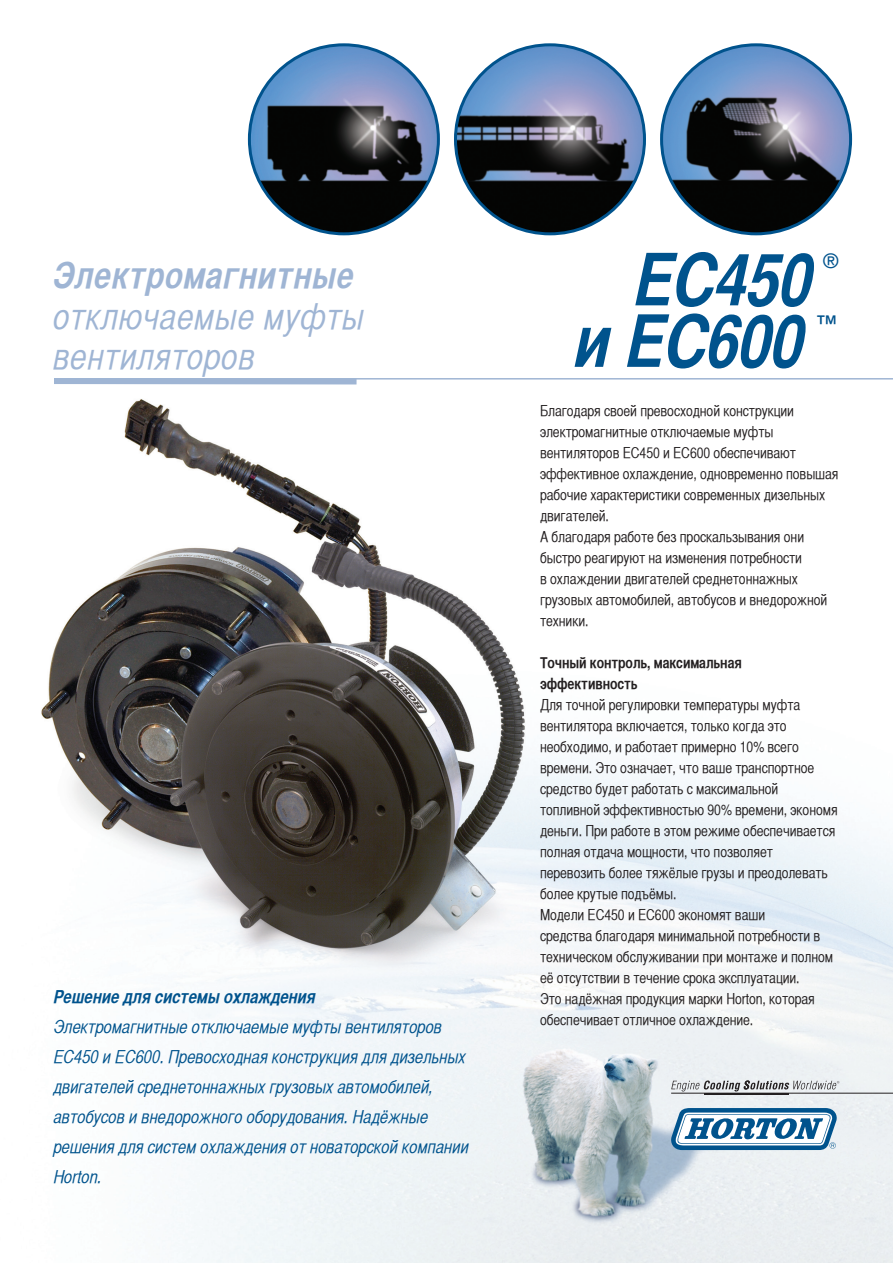
<style>
.page{position:relative;width:893px;height:1263px;background:#fff}
.page>*{position:absolute;margin:0;border:0;box-sizing:border-box;transform-origin:0 0}
.t1{font:italic 72px "Helvetica CY Bold";letter-spacing:-.005em;color:#00538d}
.t2{font:36px/40.5px "Helvetica CY Oblique";letter-spacing:.02em;color:#9fb5d4}
.t3{font:italic 36px "Helvetica CY Bold";letter-spacing:.02em;color:#9fb5d4}
.t4{font:24.45px "Helvetica";color:#00538d}
.t5{font:20.1px "Helvetica CY Plain";color:#00538d}
.t6{font:18px/30px "Helvetica CY Oblique";color:#00538d}
.t7{font:italic 18px "Helvetica CY Bold";color:#00538d}
.t8{font:15px/21px "Helvetica CY Plain";letter-spacing:-.005em;color:#231f20}
.t9{font:15px/21px "Helvetica CY Bold";letter-spacing:-.005em;color:#231f20}
</style>
<div class="page">
<img style="left:41px;top:44px;width:852px;height:1219px">
<img style="left:249px;top:45px;width:189px;height:189px;border-radius:94px">
<img style="left:455px;top:45px;width:189px;height:189px;border-radius:94px">
<img style="left:662px;top:45px;width:189px;height:189px;border-radius:94px">
<svg style="left:671px;top:1108px;width:167px;height:42px"></svg>
<hr style="left:671px;top:1093px;width:222px;height:1px;background:#231f20">
<hr style="left:704px;top:1093px;width:84px;height:2px;background:#231f20">
<svg style="left:671px;top:1080px;width:168px;height:11px;background:#b7b9bc"></svg>
<hr style="left:54px;top:378px;width:839px;height:2px;background:#9fb5d4">
<div style="left:54px;top:378px;width:303px;height:6px;background:#9fb5d4"></div>
<h2 class="t3" style="left:54px;top:254px;width:302px">Электромагнитные</h2>
<h2 class="t2" style="left:54px;top:296px;width:312px">отключаемые муфты вентиляторов</h2>
<p class="t7" style="left:54px;top:985px;width:264px">Решение для системы охлаждения</p>
<p class="t6" style="left:54px;top:1011px;width:417px">Электромагнитные отключаемые муфты вентиляторов EC450 и EC600. Превосходная конструкция для дизельных двигателей среднетоннажных грузовых автомобилей, автобусов и внедорожного оборудования. Надёжные решения для систем охлаждения от новаторской компании Horton.</p>
<h1 class="t1" style="left:636px;top:236px;width:180px">EC450</h1>
<h3 class="t5" style="left:823px;top:250px;width:18px">®</h3>
<h1 class="t1" style="left:576px;top:298px;width:231px">и EC600</h1>
<h3 class="t4" style="left:814px;top:306px;width:26px">™</h3>
<p class="t8" style="left:540px;top:400px;width:300px">Благодаря своей превосходной конструкции электромагнитные отключаемые муфты вентиляторов EC450 и EC600 обеспечивают эффективное охлаждение, одновременно повышая рабочие характеристики современных дизельных двигателей.<br>А благодаря работе без проскальзывания они быстро реагируют на изменения потребности<br>в охлаждении двигателей среднетоннажных грузовых автомобилей, автобусов и внедорожной техники.</p>
<p class="t9" style="left:540px;top:652px;width:203px">Точный контроль, максимальная эффективность</p>
<p class="t8" style="left:540px;top:694px;width:299px">Для точной регулировки температуры муфта вентилятора включается, только когда это необходимо, и работает примерно 10% всего времени. Это означает, что ваше транспортное средство будет работать с максимальной топливной эффективностью 90% времени, экономя деньги. При работе в этом режиме обеспечивается полная отдача мощности, что позволяет перевозить более тяжёлые грузы и преодолевать более крутые подъёмы.<br>Модели EC450 и EC600 экономят ваши<br>средства благодаря минимальной потребности в техническом обслуживании при монтаже и полном её отсутствии в течение срока эксплуатации.<br>Это надёжная продукция марки Horton, которая обеспечивает отличное охлаждение.</p>
</div>
